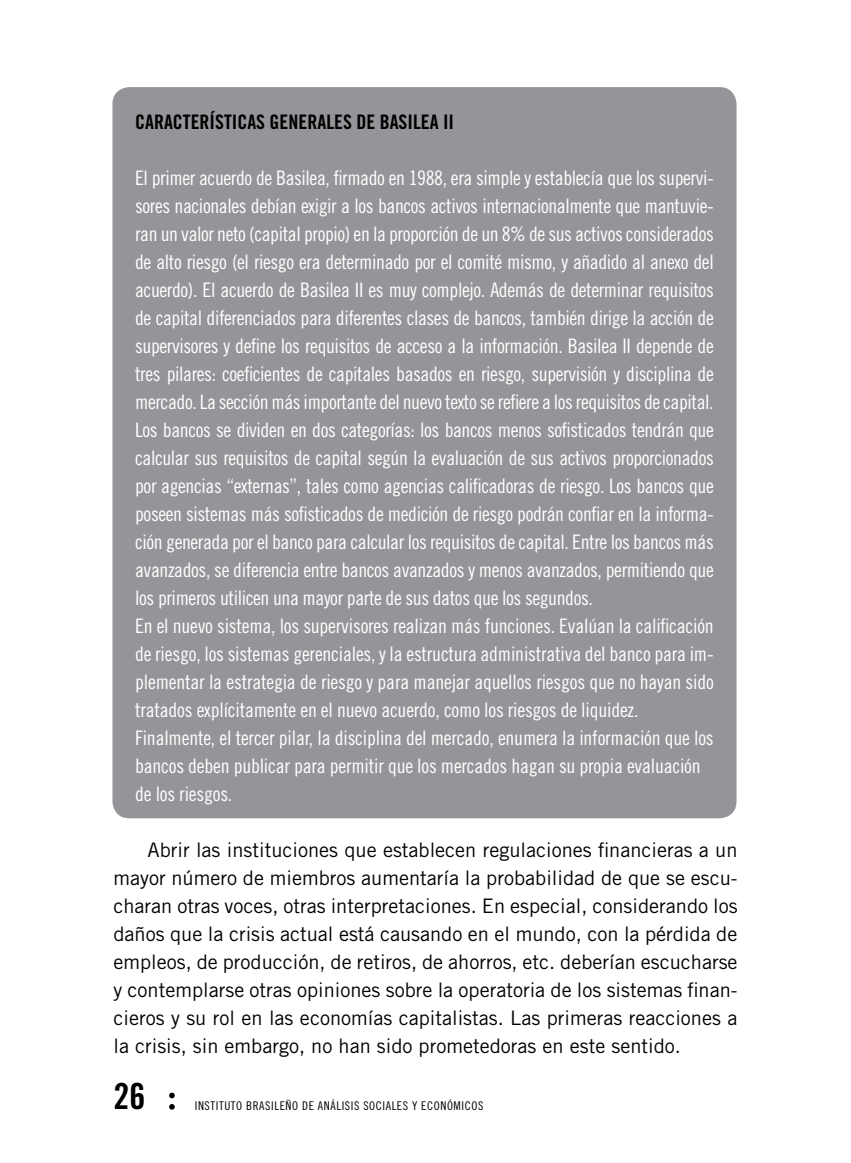
<style>
.page{position:relative;width:851px;height:1163px;background:#fff}
.page>*{position:absolute;margin:0;border:0;box-sizing:border-box;transform-origin:0 0}
.t1{font:36px "Trade Gothic Bold Cond Twenty";color:#000}
.t2{font:20px/28px "Trade Gothic Cond Eighteen";letter-spacing:-.02em;color:#fff}
.t3{font:20px/28px "Trade Gothic";color:#000;text-align:justify}
.t4{font:20px "Trade Gothic Bold Cond Twenty";color:#000}
.t5{font:12px "Trade Gothic Cond Eighteen";letter-spacing:.05em;color:#000}
</style>
<div class="page">
<svg style="left:169px;top:1092px;width:6px;height:17px"></svg>
<div style="left:112px;top:87px;width:624px;height:731px;background:#939598;border-radius:17px"></div>
<p class="t4" style="left:135px;top:109px;width:313px">CARACTERÍSTICAS GENERALES DE BASILEA II</p>
<p class="t2" style="left:135px;top:163px;width:580px">El primer acuerdo de Basilea, firmado en 1988, era simple y establecía que los supervi&shy;sores nacionales debían exigir a los bancos activos internacionalmente que mantuvie&shy;ran un valor neto (capital propio) en la proporción de un 8% de sus activos considerados de alto riesgo (el riesgo era determinado por el comité mismo, y añadido al anexo del acuerdo). El acuerdo de Basilea II es muy complejo. Además de determinar requisitos de capital diferenciados para diferentes clases de bancos, también dirige la acción de supervisores y define los requisitos de acceso a la información. Basilea II depende de tres pilares: coeficientes de capitales basados en riesgo, supervisión y disciplina de mercado. La sección más importante del nuevo texto se refiere a los requisitos de capital.<br>Los bancos se dividen en dos categorías: los bancos menos sofisticados tendrán que calcular sus requisitos de capital según la evaluación de sus activos proporcionados por agencias “externas”, tales como agencias calificadoras de riesgo. Los bancos que poseen sistemas más sofisticados de medición de riesgo podrán confiar en la informa&shy;ción generada por el banco para calcular los requisitos de capital. Entre los bancos más avanzados, se diferencia entre bancos avanzados y menos avanzados, permitiendo que los primeros utilicen una mayor parte de sus datos que los segundos.<br>En el nuevo sistema, los supervisores realizan más funciones. Evalúan la calificación de riesgo, los sistemas gerenciales, y la estructura administrativa del banco para im&shy;plementar la estrategia de riesgo y para manejar aquellos riesgos que no hayan sido tratados explícitamente en el nuevo acuerdo, como los riesgos de liquidez.<br>Finalmente, el tercer pilar, la disciplina del mercado, enumera la información que los bancos deben publicar para permitir que los mercados hagan su propia evaluación de los riesgos.</p>
<p class="t3" style="left:113px;top:835px;width:625px;text-indent:34px">Abrir las instituciones que establecen regulaciones financieras a un mayor número de miembros aumentaría la probabilidad de que se escu&shy;charan otras voces, otras interpretaciones. En especial, considerando los daños que la crisis actual está causando en el mundo, con la pérdida de empleos, de producción, de retiros, de ahorros, etc. deberían escucharse y contemplarse otras opiniones sobre la operatoria de los sistemas finan&shy;cieros y su rol en las economías capitalistas. Las primeras reacciones a la crisis, sin embargo, no han sido prometedoras en este sentido.</p>
<h1 class="t1" style="left:113px;top:1074px;width:33px">26</h1>
<p class="t5" style="left:195px;top:1098px;width:290px">Instituto Brasileño de Análisis Sociales y Económicos</p>
</div>
